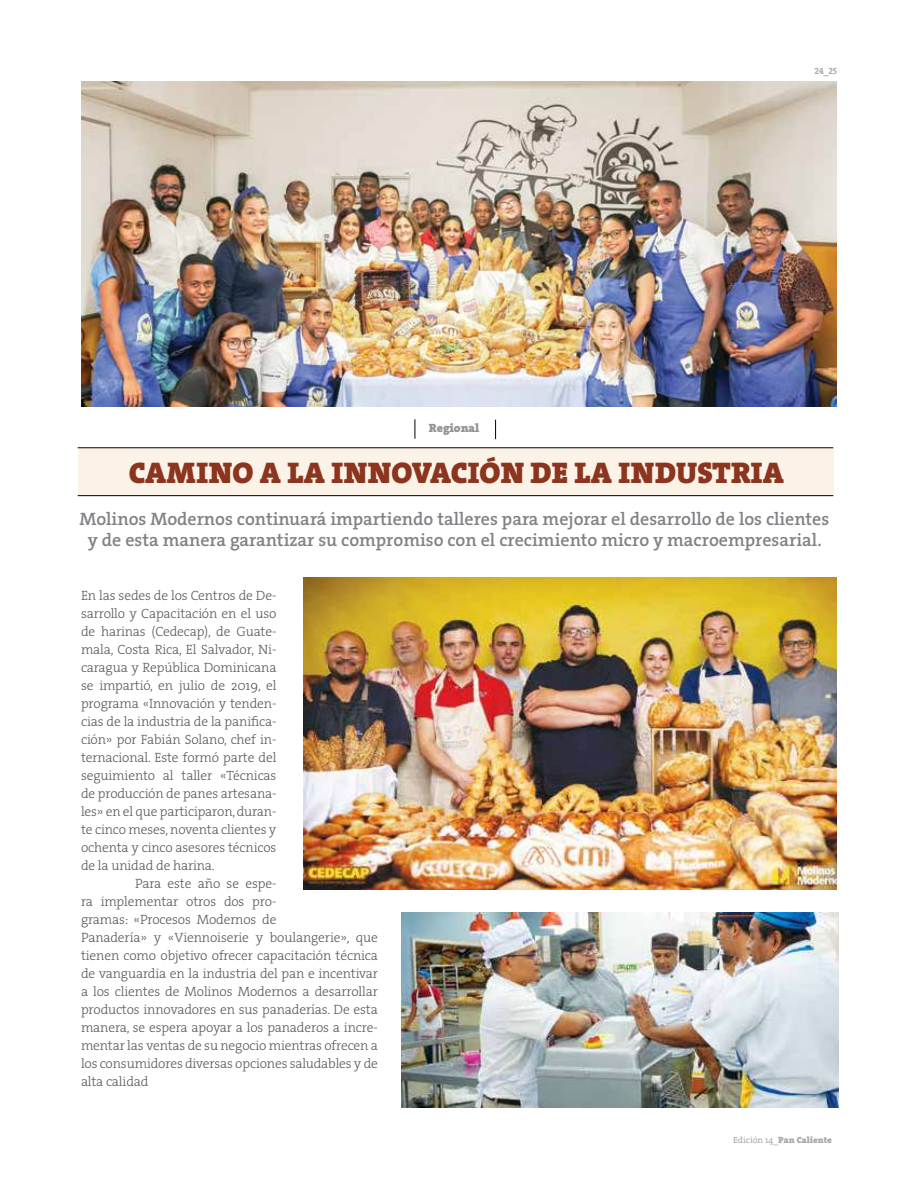
<style>
.page{position:relative;width:918px;height:1188px;background:#fff}
.page>*{position:absolute;margin:0;border:0;box-sizing:border-box;transform-origin:0 0}
.t1{font:30px "The Serif HP9 Blk";letter-spacing:.005em;color:#8c351e}
.t2{font:18px/21px "The Serif HP6 Se Bld";color:#808285;text-align:center}
.t3{font:13.5px "The Serif HP3 Lig";letter-spacing:-.01em;color:#58595b}
.t4{font:12px "The Serif HP9 Blk";color:#939598}
.t5{font:9px "The Serif HP9 Blk";color:#a7a9ac}
.t6{font:9px "The Serif HP7 Bld";color:#a7a9ac}
.s1{font-family:"The Serif HP5 Plain"}
</style>
<div class="page">
<div style="left:78px;top:448px;width:755px;height:47px;background:#fbf2e8"></div>
<svg style="left:495px;top:420px;width:1px;height:19px"></svg>
<svg style="left:415px;top:419px;width:1px;height:20px"></svg>
<hr style="left:78px;top:447px;width:755px;height:1px;background:#000">
<hr style="left:78px;top:495px;width:755px;height:1px;background:#000">
<img style="left:303px;top:578px;width:534px;height:312px">
<img style="left:402px;top:913px;width:437px;height:194px">
<img style="left:81px;top:82px;width:756px;height:324px">
<p class="t6" style="left:815px;top:65px;width:24px">24_25</p>
<p class="t4" style="left:429px;top:419px;width:52px">Regional</p>
<h1 class="t1" style="left:129px;top:452px;width:657px">CAMINO A LA INNOVACIÓN DE LA INDUSTRIA</h1>
<h2 class="t2" style="left:79px;top:509px;width:751px">Molinos Modernos continuará impartiendo talleres para mejorar el desarrollo de los clientes y de esta manera garantizar su compromiso con el crecimiento micro y macroempresarial.</h2>
<p class="t3" style="left:81px;top:586px;width:197px">En las sedes de los Centros de De-</p>
<p class="t3" style="left:81px;top:604px;width:197px">sarrollo y Capacitación en el uso</p>
<p class="t3" style="left:81px;top:622px;width:197px">de harinas (Cedecap), de Guate-</p>
<p class="t3" style="left:81px;top:640px;width:197px">mala, Costa Rica, El Salvador, Ni-</p>
<p class="t3" style="left:81px;top:658px;width:197px">caragua y República Dominicana</p>
<p class="t3" style="left:81px;top:676px;width:197px">se impartió, en julio de 2019, el</p>
<p class="t3" style="left:81px;top:694px;width:197px">programa «Innovación y tenden-</p>
<p class="t3" style="left:81px;top:712px;width:197px">cias de la industria de la panifica-</p>
<p class="t3" style="left:81px;top:730px;width:197px">ción» por Fabián Solano, chef in-</p>
<p class="t3" style="left:81px;top:748px;width:197px">ternacional. Este formó parte del</p>
<p class="t3" style="left:81px;top:766px;width:197px">seguimiento al taller «Técnicas</p>
<p class="t3" style="left:81px;top:784px;width:197px">de producción de panes artesana-</p>
<p class="t3" style="left:81px;top:802px;width:197px">les» en el que participaron, duran-</p>
<p class="t3" style="left:81px;top:820px;width:197px">te cinco meses, noventa clientes y</p>
<p class="t3" style="left:81px;top:838px;width:197px">ochenta y cinco asesores técnicos</p>
<p class="t3" style="left:81px;top:856px;width:135px">de la unidad de harina.</p>
<p class="t3" style="left:135px;top:874px;width:143px">Para este año se espe-</p>
<p class="t3" style="left:81px;top:892px;width:197px">ra implementar otros dos pro-</p>
<p class="t3" style="left:81px;top:910px;width:197px">gramas: «Procesos Modernos de</p>
<p class="t3" style="left:81px;top:928px;width:299px">Panadería» y «Viennoiserie y boulangerie», que</p>
<p class="t3" style="left:81px;top:946px;width:298px">tienen como objetivo ofrecer capacitación técnica</p>
<p class="t3" style="left:81px;top:964px;width:298px">de vanguardia en la industria del pan e incentivar</p>
<p class="t3" style="left:81px;top:982px;width:299px">a los clientes de Molinos Modernos a desarrollar</p>
<p class="t3" style="left:81px;top:1000px;width:298px">productos innovadores en sus panaderías. De esta</p>
<p class="t3" style="left:81px;top:1018px;width:298px">manera, se espera apoyar a los panaderos a incre-</p>
<p class="t3" style="left:81px;top:1036px;width:298px">mentar las ventas de su negocio mientras ofrecen a</p>
<p class="t3" style="left:81px;top:1054px;width:298px">los consumidores diversas opciones saludables y de</p>
<p class="t3" style="left:81px;top:1072px;width:69px">alta calidad</p>
<p class="t5" style="left:733px;top:1134px;width:100px"><span class="s1">Edición 14_</span>Pan Caliente</p>
</div>
